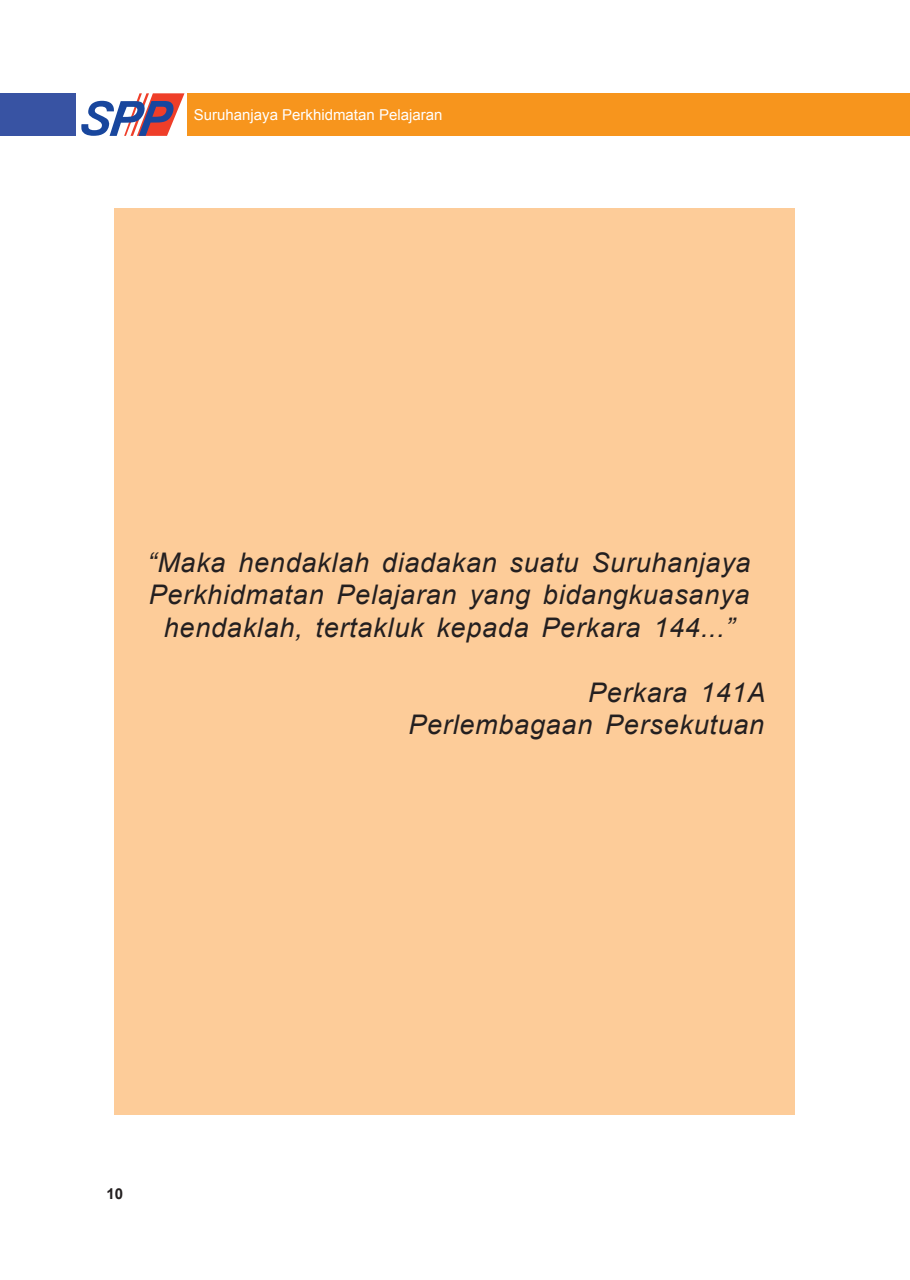
<style>
.page{position:relative;width:910px;height:1280px;background:#fff}
.page>*{position:absolute;margin:0;border:0;box-sizing:border-box;transform-origin:0 0}
.t1{font:italic 27px/32.4px "Arial";letter-spacing:.03em;color:#231f20;text-align:center}
.t2{font:15px "Arial";color:#fff}
.t3{font:700 15px "Arial";color:#231f20}
</style>
<div class="page">
<div style="left:0;top:93px;width:115px;height:43px;background:#3853a3"></div>
<div style="left:115px;top:93px;width:786px;height:43px;background:#f7951d"></div>
<div style="left:76px;top:93px;width:111px;height:43px;background:#fff"></div>
<svg style="left:81px;top:93px;width:103px;height:43px"></svg>
<div style="left:901px;top:93px;width:8px;height:43px;background:#f7951d"></div>
<div style="left:115px;top:208px;width:680px;height:906px;background:#fdcc99"></div>
<p class="t2" style="left:194px;top:106px;width:250px">Suruhanjaya Perkhidmatan Pelajaran</p>
<p class="t1" style="left:148px;top:546px;width:604px">“Maka hendaklah diadakan suatu Suruhanjaya<br>Perkhidmatan Pelajaran yang bidangkuasanya hendaklah, tertakluk kepada Perkara 144...”</p>
<p class="t1" style="left:408px;top:676px;width:358px;text-align:right">Perkara 141A<br>Perlembagaan Persekutuan</p>
<p class="t3" style="left:107px;top:1185px;width:18px">10</p>
</div>
